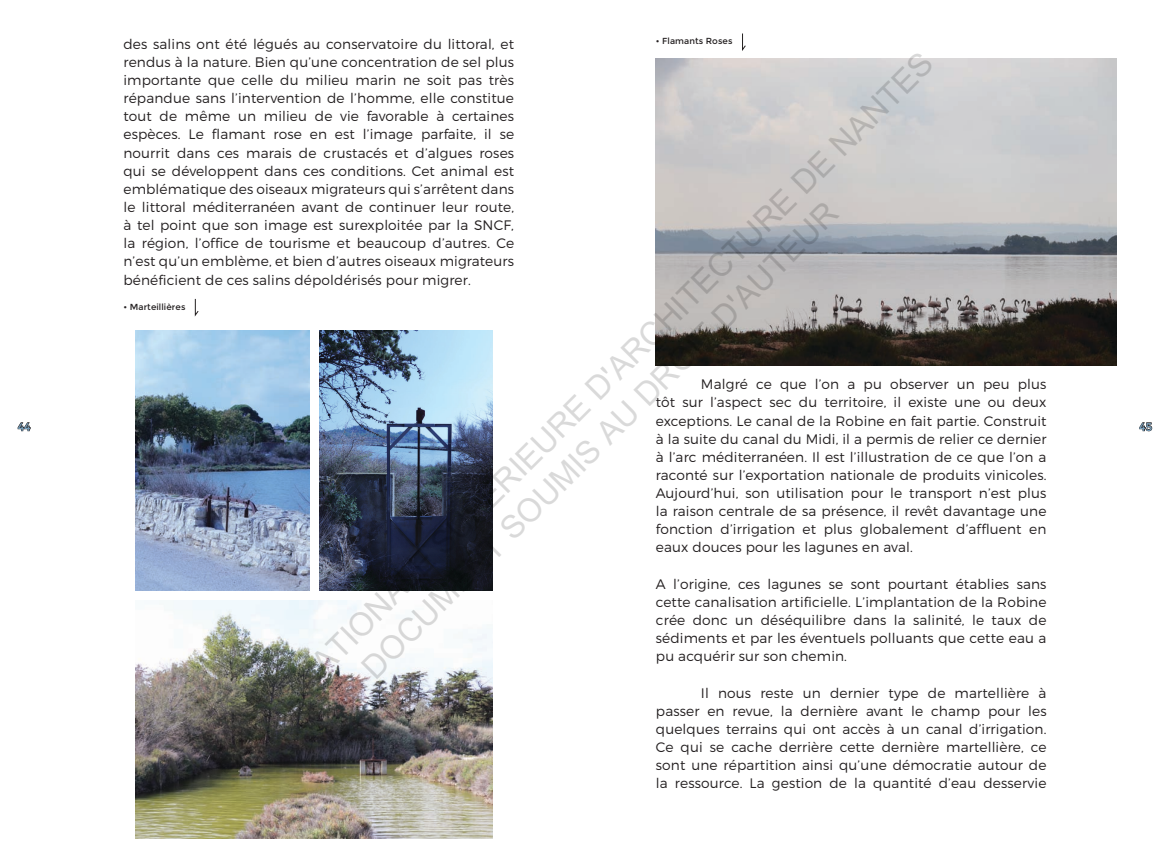
<style>
.page{position:relative;width:1170px;height:851px;background:#fff}
.page>*{position:absolute;margin:0;border:0;box-sizing:border-box;transform-origin:0 0}
.t1{font:32.25px/38.8px "Arial";color:rgb(0 0 0/.15);text-align:center}
.t2{font:300 13.75px/18.1px "Montserrat";letter-spacing:.01em;color:#231f20;text-align:justify}
.t3{font:11.25px "Montserrat";color:#769db9}
.t4{font:8.75px "Montserrat";letter-spacing:.01em;color:#231f20}
</style>
<div class="page">
<svg style="left:18px;top:422px;width:13px;height:9px"></svg>
<svg style="left:1139px;top:422px;width:13px;height:9px"></svg>
<img style="left:136px;top:331px;width:173px;height:259px">
<img style="left:136px;top:600px;width:356px;height:238px">
<img style="left:319px;top:331px;width:173px;height:259px">
<svg style="left:194px;top:298px;width:5px;height:19px"></svg>
<img style="left:656px;top:59px;width:460px;height:307px">
<svg style="left:742px;top:33px;width:4px;height:18px"></svg>
<p class="t4" style="left:656px;top:36px;width:78px">• Flamants Roses</p>
<p class="t2" style="left:123px;top:35px;width:392px">des salins ont été légués au conservatoire du littoral, et rendus à la nature. Bien qu’une concentration de sel plus importante que celle du milieu marin ne soit pas très répandue sans l’intervention de l’homme, elle constitue tout de même un milieu de vie favorable à certaines espèces. Le flamant rose en est l’image parfaite, il se nourrit dans ces marais de crustacés et d’algues roses qui se développent dans ces conditions. Cet animal est emblématique des oiseaux migrateurs qui s’arrêtent dans le littoral méditerranéen avant de continuer leur route, à tel point que son image est surexploitée par la SNCF, la région, l’office de tourisme et beaucoup d’autres. Ce n’est qu’un emblème, et bien d’autres oiseaux migrateurs bénéficient de ces salins dépoldérisés pour migrer.</p>
<p class="t4" style="left:123px;top:301px;width:63px">• Marteillières</p>
<h1 class="t1" style="left:203px;top:754px;width:1006px;rotate:-45deg">ECOLE NATIONALE SUPERIEURE D'ARCHITECTURE DE NANTES<br>DOCUMENT SOUMIS AU DROIT D'AUTEUR</h1>
<p class="t2" style="left:656px;top:375px;width:392px;text-indent:45px">Malgré ce que l’on a pu observer un peu plus tôt sur l’aspect sec du territoire, il existe une ou deux exceptions. Le canal de la Robine en fait partie. Construit à la suite du canal du Midi, il a permis de relier ce dernier à l’arc méditerranéen. Il est l’illustration de ce que l’on a raconté sur l’exportation nationale de produits vinicoles.<br>Aujourd’hui, son utilisation pour le transport n’est plus la raison centrale de sa présence, il revêt davantage une fonction d’irrigation et plus globalement d’affluent en eaux douces pour les lagunes en aval.</p>
<p class="t2" style="left:656px;top:574px;width:392px">A l’origine, ces lagunes se sont pourtant établies sans cette canalisation artificielle. L’implantation de la Robine crée donc un déséquilibre dans la salinité, le taux de sédiments et par les éventuels polluants que cette eau a pu acquérir sur son chemin.</p>
<p class="t2" style="left:656px;top:683px;width:392px;text-indent:45px">Il nous reste un dernier type de martellière à passer en revue, la dernière avant le champ pour les quelques terrains qui ont accès à un canal d’irrigation.<br>Ce qui se cache derrière cette dernière martellière, ce sont une répartition ainsi qu’une démocratie autour de la ressource. La gestion de la quantité d’eau desservie</p>
<p class="t3" style="left:18px;top:420px;width:14px">44</p>
<p class="t3" style="left:1139px;top:420px;width:14px">45</p>
</div>
